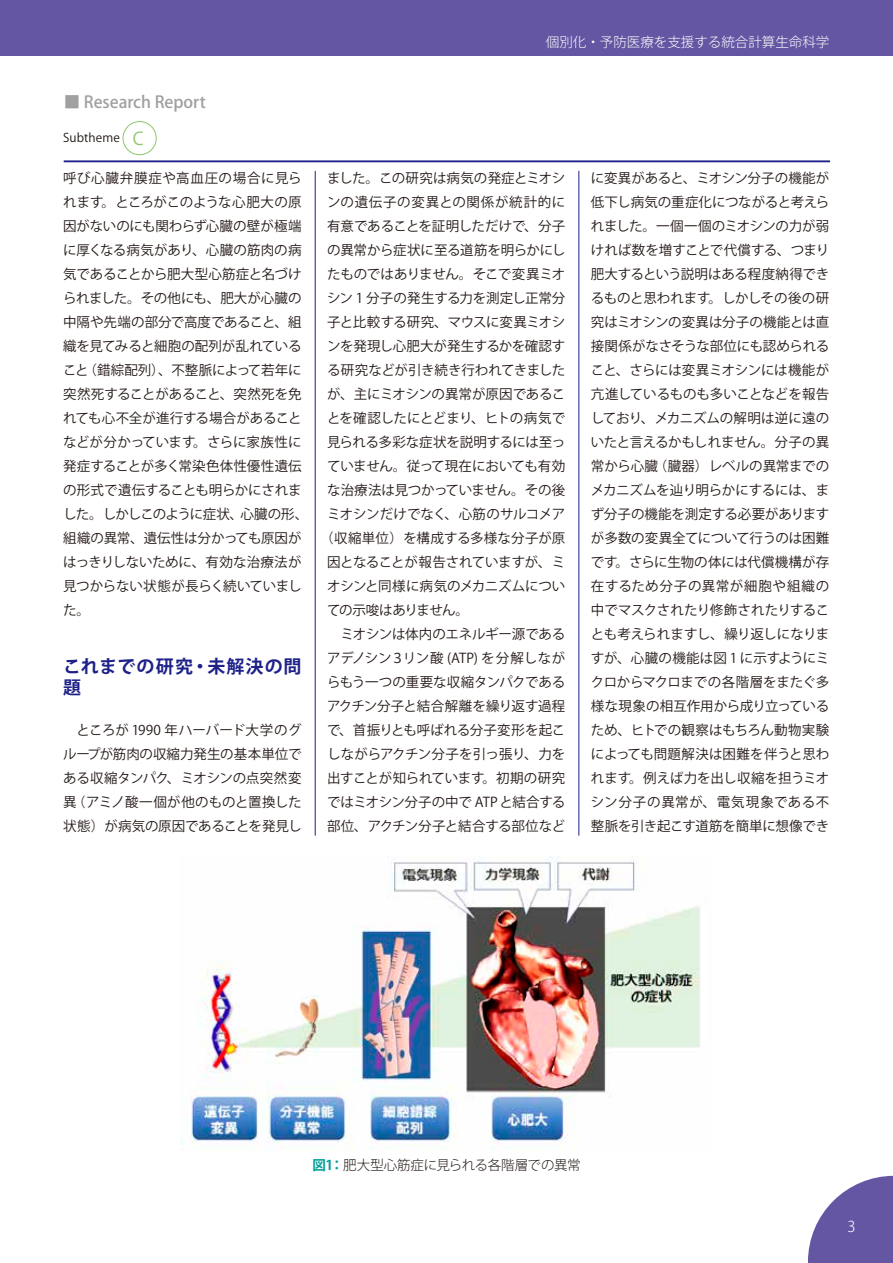
<style>
.page{position:relative;width:893px;height:1263px;background:#fff}
.page>*{position:absolute;margin:0;border:0;box-sizing:border-box;transform-origin:0 0}
.t1{font:700 18px/21px "Koz Go Std";letter-spacing:.06em;color:#1e2188}
.t2{font:500 16.5px "Koz Go Std";letter-spacing:-.005em;color:#a0a0a1}
.t3{font:300 15px "Koz Go Std";color:#fff}
.t4{font:13.5px/24px "Koz Go Std";letter-spacing:-.01em;color:#231916;text-align:justify}
.t5{font:300 13.5px "Koz Go Std";color:#fff}
.t6{font:300 13.5px "Koz Go Std";letter-spacing:-.02em;color:#231916}
.t7{font:13.5px "Koz Go Std";letter-spacing:.01em;color:#231916}
.t8{font:13.5px "Koz Go Std";letter-spacing:.05em;color:#231916}
.t9{font:13.5px "Koz Go Std";letter-spacing:-.05em;color:#231916}
.t10{font:12px "Koz Go Std";letter-spacing:.005em;color:#231916}
.s1{font-size:17.55px;color:#8dc66d}
.s2{font-weight:700;color:#009e97}
</style>
<div class="page">
<svg style="left:808px;top:1176px;width:85px;height:87px"></svg>
<div style="left:0;top:0;width:893px;height:55px;background:#6456a3"></div>
<div style="left:123px;top:121px;width:34px;height:34px;border:1px solid #8dc66d;border-radius:50%"></div>
<hr style="left:315px;top:171px;width:1px;height:665px;background:#1e2188">
<hr style="left:578px;top:171px;width:1px;height:665px;background:#1e2188">
<hr style="left:64px;top:160px;width:766px;height:2px;background:#1e2188">
<img style="left:181px;top:857px;width:519px;height:293px">
<p class="t2" style="left:64px;top:92px;width:144px">■ Research Report</p>
<p class="t10" style="left:63px;top:130px;width:82px">Subtheme <span class="s1">C</span></p>
<p class="t4" style="left:63px;top:166px;width:247px;text-align:left">呼び心臓弁膜症や高血圧の場合に見られます。ところがこのような心肥大の原因がないのにも関わらず心臓の壁が極端に厚くなる病気があり、心臓の筋肉の病気であることから肥大型心筋症と名づけられました。その他にも、肥大が心臓の中隔や先端の部分で高度であること、組織を見てみると細胞の配列が乱れていること（錯綜配列）、不整脈によって若年に突然死することがあること、突然死を免れても心不全が進行する場合があることなどが分かっています。さらに家族性に発症することが多く常染色体性優性遺伝の形式で遺伝することも明らかにされました。しかしこのように症状、心臓の形、組織の異常、遺伝性は分かっても原因がはっきりしないために、有効な治療法が見つからない状態が長らく続いていました。</p>
<h1 class="t1" style="left:63px;top:657px;width:240px">これまでの研究・未解決の問題</h1>
<p class="t4" style="left:63px;top:718px;width:240px;text-indent:14px">ところが 1990 年ハーバード大学のグループが筋肉の収縮力発生の基本単位である収縮タンパク、ミオシンの点突然変異（アミノ酸一個が他のものと置換した状態）が病気の原因であることを発見し</p>
<p class="t5" style="left:546px;top:33px;width:285px">個別化・予防医療を支援する統合計算生命科学</p>
<p class="t4" style="left:327px;top:166px;width:240px">ました。この研究は病気の発症とミオシ</p>
<p class="t8" style="left:327px;top:193px;width:240px">ンの遺伝子の変異との関係が統計的に</p>
<p class="t4" style="left:327px;top:214px;width:240px">有意であることを証明しただけで、分子</p>
<p class="t4" style="left:327px;top:238px;width:240px">の異常から症状に至る道筋を明らかにし</p>
<p class="t4" style="left:327px;top:262px;width:240px">たものではありません。そこで変異ミオ</p>
<p class="t4" style="left:327px;top:286px;width:240px">シン 1 分子の発生する力を測定し正常分</p>
<p class="t4" style="left:327px;top:310px;width:240px">子と比較する研究、マウスに変異ミオシ</p>
<p class="t4" style="left:327px;top:334px;width:240px">ンを発現し心肥大が発生するかを確認す</p>
<p class="t4" style="left:327px;top:358px;width:240px">る研究などが引き続き行われてきました</p>
<p class="t4" style="left:327px;top:382px;width:240px">が、主にミオシンの異常が原因であるこ</p>
<p class="t4" style="left:327px;top:406px;width:240px">とを確認したにとどまり、ヒトの病気で</p>
<p class="t4" style="left:327px;top:430px;width:240px">見られる多彩な症状を説明するには至っ</p>
<p class="t4" style="left:327px;top:454px;width:240px">ていません。従って現在においても有効</p>
<p class="t4" style="left:327px;top:478px;width:240px">な治療法は見つかっていません。その後</p>
<p class="t4" style="left:327px;top:502px;width:240px">ミオシンだけでなく、心筋のサルコメア</p>
<p class="t7" style="left:320px;top:529px;width:247px">（収縮単位）を構成する多様な分子が原</p>
<p class="t4" style="left:327px;top:550px;width:240px">因となることが報告されていますが、ミ</p>
<p class="t4" style="left:327px;top:574px;width:240px">オシンと同様に病気のメカニズムについ</p>
<p class="t9" style="left:327px;top:601px;width:143px">ての示唆はありません。</p>
<p class="t4" style="left:341px;top:622px;width:226px">ミオシンは体内のエネルギー源である</p>
<p class="t4" style="left:327px;top:646px;width:240px">アデノシン３リン酸 (ATP) を分解しなが</p>
<p class="t4" style="left:327px;top:670px;width:240px">らもう一つの重要な収縮タンパクである</p>
<p class="t4" style="left:327px;top:694px;width:240px">アクチン分子と結合解離を繰り返す過程</p>
<p class="t4" style="left:327px;top:718px;width:240px">で、首振りとも呼ばれる分子変形を起こ</p>
<p class="t4" style="left:327px;top:742px;width:240px">しながらアクチン分子を引っ張り、力を</p>
<p class="t4" style="left:327px;top:766px;width:240px">出すことが知られています。初期の研究</p>
<p class="t4" style="left:327px;top:790px;width:240px">ではミオシン分子の中で ATP と結合する</p>
<p class="t4" style="left:327px;top:814px;width:240px">部位、アクチン分子と結合する部位など</p>
<p class="t4" style="left:591px;top:166px;width:240px">に変異があると、ミオシン分子の機能が低下し病気の重症化につながると考えられました。一個一個のミオシンの力が弱ければ数を増すことで代償する、つまり肥大するという説明はある程度納得できるものと思われます。しかしその後の研究はミオシンの変異は分子の機能とは直接関係がなさそうな部位にも認められること、さらには変異ミオシンには機能が亢進しているものも多いことなどを報告しており、メカニズムの解明は逆に遠のいたと言えるかもしれません。分子の異常から心臓（臓器）レベルの異常までのメカニズムを辿り明らかにするには、まず分子の機能を測定する必要がありますが多数の変異全てについて行うのは困難です。さらに生物の体には代償機構が存在するため分子の異常が細胞や組織の中でマスクされたり修飾されたりすることも考えられますし、繰り返しになりますが、心臓の機能は図 1 に示すようにミクロからマクロまでの各階層をまたぐ多様な現象の相互作用から成り立っているため、ヒトでの観察はもちろん動物実験によっても問題解決は困難を伴うと思われます。例えば力を出し収縮を担うミオシン分子の異常が、電気現象である不整脈を引き起こす道筋を簡単に想像でき</p>
<p class="t6" style="left:312px;top:1156px;width:270px"><span class="s2">図1：</span> 肥大型心筋症に見られる各階層での異常</p>
<p class="t3" style="left:848px;top:1217px;width:10px">3</p>
</div>
